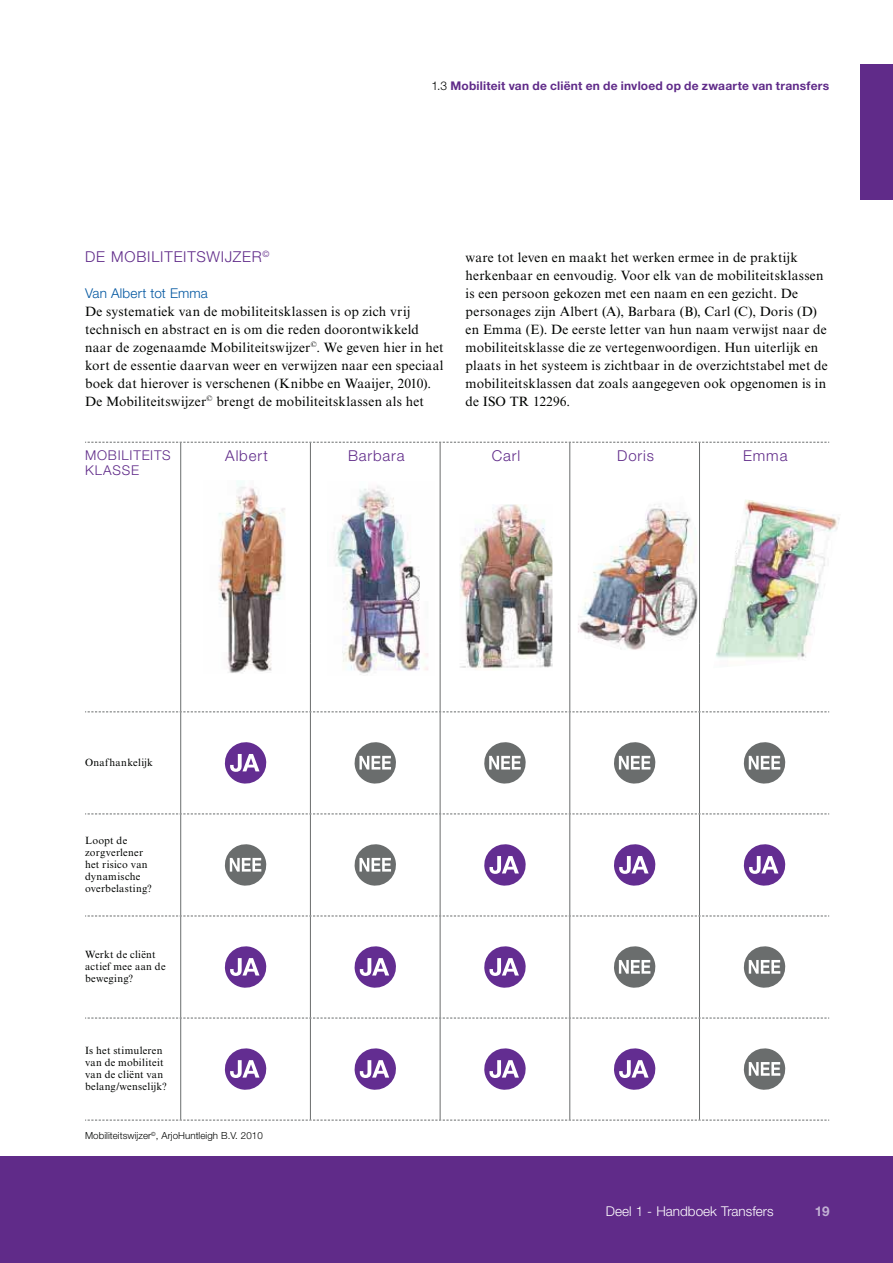
<style>
.page{position:relative;width:893px;height:1263px;background:#fff}
.page>*{position:absolute;margin:0;border:0;box-sizing:border-box;transform-origin:0 0}
.t1{font:300 15px "Helvetica Neue LT Std";letter-spacing:.055em;color:#602b89}
.t2{font:13.5px/18px "Times New Roman MT Std";letter-spacing:.015em;color:#000300}
.t3{font:300 13.5px "Helvetica Neue LT Std";color:#fff}
.t4{font:300 13.5px/15px "Helvetica Neue LT Std";letter-spacing:.06em;color:#602b89}
.t5{font:300 13.5px "Helvetica Neue LT Std";letter-spacing:.01em;color:#0056a0}
.t6{font:700 13.5px "Helvetica Neue LT Std";color:#c1b0d3}
.t7{font:700 12px "Helvetica Neue LT Std";letter-spacing:.015em;color:#602b89}
.t8{font:10.5px/12px "Times New Roman MT Std";letter-spacing:.025em;color:#000300}
.t9{font:300 9.75px "Helvetica Neue LT Std";letter-spacing:.005em;color:#000300}
.s1{font-weight:300;color:#000300}
</style>
<div class="page">
<div style="left:0;top:1157px;width:892px;height:106px;background:#602b89"></div>
<div style="left:860px;top:64px;width:32px;height:135px;background:#602b89"></div>
<hr style="left:310px;top:443px;width:1px;height:201px;background:#6a6d6d">
<hr style="left:440px;top:443px;width:1px;height:201px;background:#6a6d6d">
<hr style="left:569px;top:443px;width:1px;height:201px;background:#6a6d6d">
<hr style="left:699px;top:443px;width:1px;height:201px;background:#6a6d6d">
<hr style="left:310px;top:644px;width:1px;height:67px;background:#6a6d6d">
<hr style="left:440px;top:644px;width:1px;height:67px;background:#6a6d6d">
<hr style="left:569px;top:644px;width:1px;height:67px;background:#6a6d6d">
<hr style="left:699px;top:644px;width:1px;height:67px;background:#6a6d6d">
<hr style="left:180px;top:712px;width:1px;height:101px;background:#6a6d6d">
<hr style="left:310px;top:712px;width:1px;height:101px;background:#6a6d6d">
<hr style="left:440px;top:712px;width:1px;height:101px;background:#6a6d6d">
<hr style="left:569px;top:712px;width:1px;height:101px;background:#6a6d6d">
<hr style="left:699px;top:712px;width:1px;height:101px;background:#6a6d6d">
<hr style="left:180px;top:814px;width:1px;height:101px;background:#6a6d6d">
<hr style="left:310px;top:814px;width:1px;height:101px;background:#6a6d6d">
<hr style="left:440px;top:814px;width:1px;height:101px;background:#6a6d6d">
<hr style="left:569px;top:814px;width:1px;height:101px;background:#6a6d6d">
<hr style="left:699px;top:814px;width:1px;height:101px;background:#6a6d6d">
<hr style="left:180px;top:916px;width:1px;height:102px;background:#6a6d6d">
<hr style="left:310px;top:916px;width:1px;height:102px;background:#6a6d6d">
<hr style="left:440px;top:916px;width:1px;height:102px;background:#6a6d6d">
<hr style="left:569px;top:916px;width:1px;height:102px;background:#6a6d6d">
<hr style="left:699px;top:916px;width:1px;height:102px;background:#6a6d6d">
<hr style="left:180px;top:1018px;width:1px;height:102px;background:#6a6d6d">
<hr style="left:310px;top:1018px;width:1px;height:102px;background:#6a6d6d">
<hr style="left:440px;top:1018px;width:1px;height:102px;background:#6a6d6d">
<hr style="left:569px;top:1018px;width:1px;height:102px;background:#6a6d6d">
<hr style="left:699px;top:1018px;width:1px;height:102px;background:#6a6d6d">
<svg style="left:85px;top:711px;width:744px;height:1px"></svg>
<svg style="left:85px;top:813px;width:744px;height:1px"></svg>
<svg style="left:85px;top:915px;width:744px;height:1px"></svg>
<svg style="left:85px;top:1018px;width:744px;height:1px"></svg>
<svg style="left:85px;top:1120px;width:744px;height:1px"></svg>
<hr style="left:180px;top:443px;width:1px;height:201px;background:#6a6d6d">
<hr style="left:180px;top:644px;width:1px;height:67px;background:#6a6d6d">
<svg style="left:85px;top:442px;width:744px;height:1px"></svg>
<svg style="left:224px;top:742px;width:43px;height:42px"></svg>
<svg style="left:354px;top:742px;width:42px;height:42px"></svg>
<svg style="left:484px;top:742px;width:42px;height:42px"></svg>
<svg style="left:614px;top:742px;width:42px;height:42px"></svg>
<svg style="left:743px;top:742px;width:43px;height:42px"></svg>
<svg style="left:224px;top:844px;width:43px;height:42px"></svg>
<svg style="left:354px;top:844px;width:42px;height:42px"></svg>
<svg style="left:484px;top:844px;width:42px;height:42px"></svg>
<svg style="left:614px;top:844px;width:42px;height:42px"></svg>
<svg style="left:743px;top:844px;width:43px;height:42px"></svg>
<svg style="left:224px;top:946px;width:43px;height:42px"></svg>
<svg style="left:354px;top:946px;width:42px;height:42px"></svg>
<svg style="left:484px;top:946px;width:42px;height:42px"></svg>
<svg style="left:614px;top:946px;width:42px;height:42px"></svg>
<svg style="left:743px;top:946px;width:43px;height:42px"></svg>
<svg style="left:224px;top:1048px;width:43px;height:42px"></svg>
<svg style="left:354px;top:1048px;width:42px;height:42px"></svg>
<svg style="left:484px;top:1048px;width:42px;height:42px"></svg>
<svg style="left:614px;top:1048px;width:42px;height:42px"></svg>
<svg style="left:743px;top:1048px;width:43px;height:42px"></svg>
<img style="left:218px;top:480px;width:67px;height:193px">
<img style="left:335px;top:486px;width:93px;height:189px">
<img style="left:460px;top:504px;width:92px;height:166px">
<img style="left:578px;top:504px;width:120px;height:146px">
<img style="left:716px;top:500px;width:124px;height:159px">
<p class="t7" style="left:431px;top:79px;width:399px"><span class="s1">1.3</span> Mobiliteit van de cliënt en de invloed op de zwaarte van transfers</p>
<p class="t1" style="left:85px;top:247px;width:186px">DE MOBILITEITSWIJZER<sup>©</sup></p>
<p class="t5" style="left:85px;top:285px;width:124px">Van Albert tot Emma</p>
<p class="t2" style="left:85px;top:302px;width:360px">De systematiek van de mobiliteitsklassen is op zich vrij technisch en abstract en is om die reden doorontwikkeld naar de zogenaamde Mobiliteitswijzer<sup>©</sup>. We geven hier in het kort de essentie daarvan weer en verwijzen naar een speciaal boek dat hierover is verschenen (Knibbe en Waaijer, 2010).<br>De Mobiliteitswijzer<sup>©</sup> brengt de mobiliteitsklassen als het</p>
<p class="t2" style="left:466px;top:248px;width:364px">ware tot leven en maakt het werken ermee in de praktijk herkenbaar en eenvoudig. Voor elk van de mobiliteitsklassen is een persoon gekozen met een naam en een gezicht. De personages zijn Albert (A), Barbara (B), Carl (C), Doris (D) en Emma (E). De eerste letter van hun naam verwijst naar de mobiliteitsklasse die ze vertegenwoordigen. Hun uiterlijk en plaats in het systeem is zichtbaar in de overzichtstabel met de mobiliteitsklassen dat zoals aangegeven ook opgenomen is in de ISO TR 12296.</p>
<p class="t4" style="left:85px;top:448px;width:87px">MOBILITEITS<br>KLASSE</p>
<p class="t1" style="left:225px;top:447px;width:44px">Albert</p>
<p class="t1" style="left:348px;top:447px;width:58px">Barbara</p>
<p class="t1" style="left:492px;top:447px;width:30px">Carl</p>
<p class="t1" style="left:617px;top:447px;width:38px">Doris</p>
<p class="t1" style="left:743px;top:447px;width:46px">Emma</p>
<p class="t8" style="left:85px;top:756px;width:70px">Onafhankelijk</p>
<p class="t8" style="left:85px;top:834px;width:68px">Loopt de<br>zorg verlener het risico van dynamische overbelasting?</p>
<p class="t8" style="left:85px;top:948px;width:82px">Werkt de cliënt actief mee aan de beweging?</p>
<p class="t8" style="left:85px;top:1044px;width:83px">Is het stimuleren van de mobiliteit van de cliënt van belang/wenselijk?</p>
<p class="t9" style="left:85px;top:1129px;width:179px">Mobiliteitswijzer<sup>©</sup>, ArjoHuntleigh B.V. 2010</p>
<p class="t3" style="left:606px;top:1203px;width:169px">Deel 1 - Handboek Transfers</p>
<p class="t6" style="left:815px;top:1203px;width:17px">19</p>
</div>
